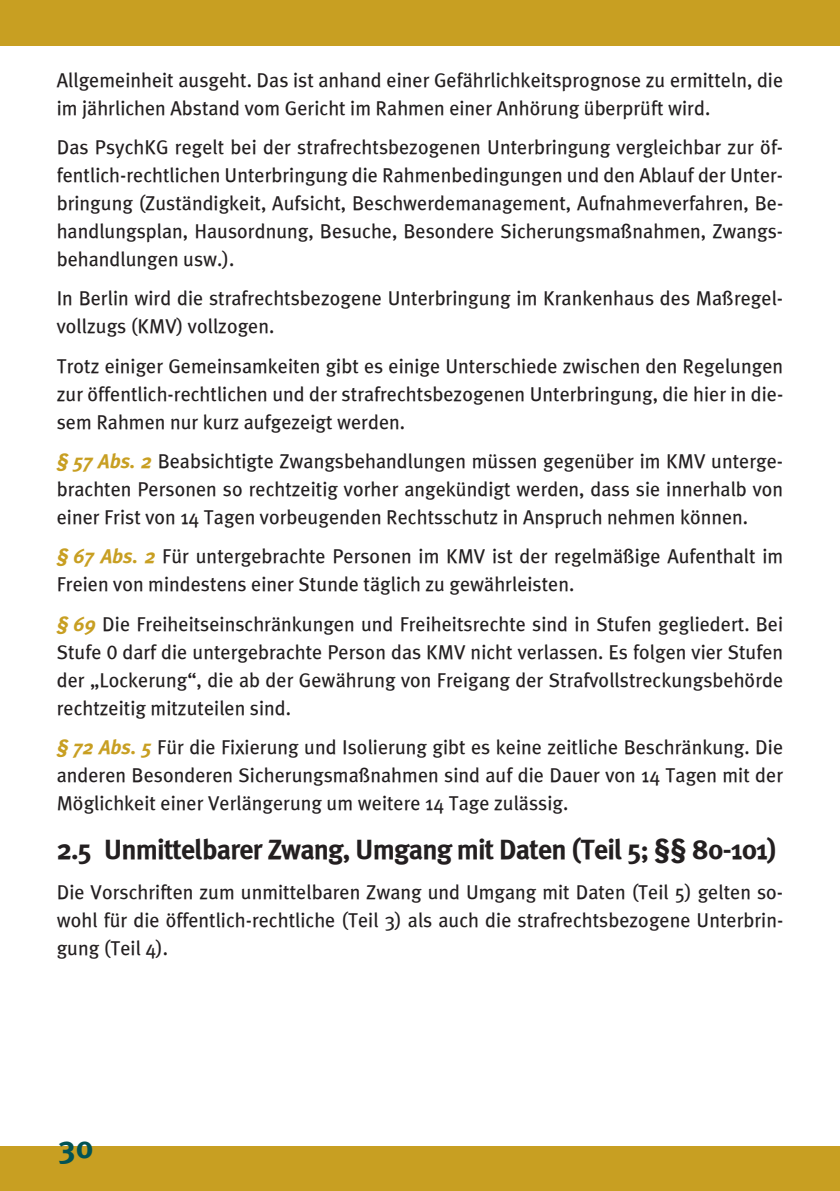
<style>
.page{position:relative;width:840px;height:1191px;background:#fff}
.page>*{position:absolute;margin:0;border:0;box-sizing:border-box;transform-origin:0 0}
.t1{font:700 32px "Meta Plus";color:#015355}
.t2{font:700 28px "Meta Plus";letter-spacing:-.03em;color:#231f20}
.t3{font:20px/28px "Meta Plus";color:#231f20;text-align:justify}
.s1{font-weight:700;font-style:italic;color:#c89f22}
.s2{font-family:"Meta Plus Book Caps"}
</style>
<div class="page">
<div style="left:0;top:0;width:839px;height:46px;background:#c89f22"></div>
<div style="left:0;top:1146px;width:839px;height:45px;background:#c89f22"></div>
<hr style="left:839px;top:1146px;width:1px;height:45px;background:#c89f22">
<hr style="left:839px;top:0;width:1px;height:46px;background:#c89f22">
<p class="t3" style="left:57px;top:65px;width:727px">Allgemeinheit ausgeht. Das ist anhand einer Gefährlichkeitsprognose zu ermitteln, die im jährlichen Abstand vom Gericht im Rahmen einer Anhörung überprüft wird.</p>
<p class="t3" style="left:57px;top:133px;width:727px">Das PsychKG regelt bei der strafrechtsbezogenen Unterbringung vergleichbar zur öf&shy;fentlich-rechtlichen Unterbringung die Rahmenbedingungen und den Ablauf der Unter&shy;bringung (Zuständigkeit, Aufsicht, Beschwerdemanagement, Aufnahmeverfahren, Be&shy;handlungsplan, Hausordnung, Besuche, Besondere Sicherungsmaßnahmen, Zwangs&shy;behandlungen usw.).</p>
<p class="t3" style="left:57px;top:284px;width:727px">In Berlin wird die strafrechtsbezogene Unterbringung im Krankenhaus des Maßregel&shy;vollzugs (KMV) vollzogen.</p>
<p class="t3" style="left:57px;top:351px;width:727px">Trotz einiger Gemeinsamkeiten gibt es einige Unterschiede zwischen den Regelungen zur öffentlich-rechtlichen und der strafrechtsbezogenen Unterbringung, die hier in die&shy;sem Rahmen nur kurz aufgezeigt werden.</p>
<p class="t3" style="left:57px;top:447px;width:727px"><span class="s1">§ 57 Abs. 2</span> Beabsichtigte Zwangsbehandlungen müssen gegenüber im KMV unterge&shy;brachten Personen so rechtzeitig vorher angekündigt werden, dass sie innerhalb von einer Frist von 14 Tagen vorbeugenden Rechtsschutz in Anspruch nehmen können.</p>
<p class="t3" style="left:57px;top:542px;width:727px"><span class="s1">§ 67 Abs. 2</span> Für untergebrachte Personen im KMV ist der regelmäßige Aufenthalt im<br>Freien von mindestens einer Stunde täglich zu gewährleisten.</p>
<p class="t3" style="left:57px;top:609px;width:727px"><span class="s1">§ 69</span> Die Freiheitseinschränkungen und Freiheitsrechte sind in Stufen gegliedert. Bei Stufe <span class="s2">0</span> darf die untergebrachte Person das KMV nicht verlassen. Es folgen vier Stufen der „Lockerung“, die ab der Gewährung von Freigang der Strafvollstreckungsbehörde rechtzeitig mitzuteilen sind.</p>
<p class="t3" style="left:57px;top:733px;width:727px"><span class="s1">§ 72 Abs. 5</span> Für die Fixierung und Isolierung gibt es keine zeitliche Beschränkung. Die anderen Besonderen Sicherungsmaßnahmen sind auf die Dauer von 14 Tagen mit der Möglichkeit einer Verlängerung um weitere 14 Tage zulässig.</p>
<h2 class="t2" style="left:57px;top:833px;width:721px">2.5 Unmittelbarer Zwang, Umgang mit Daten (Teil 5; §§ 80-101)</h2>
<p class="t3" style="left:57px;top:877px;width:727px">Die Vorschriften zum unmittelbaren Zwang und Umgang mit Daten (Teil 5) gelten so&shy;wohl für die öffentlich-rechtliche (Teil 3) als auch die strafrechtsbezogene Unterbrin&shy;gung (Teil 4).</p>
<h1 class="t1" style="left:60px;top:1128px;width:35px">30</h1>
</div>
